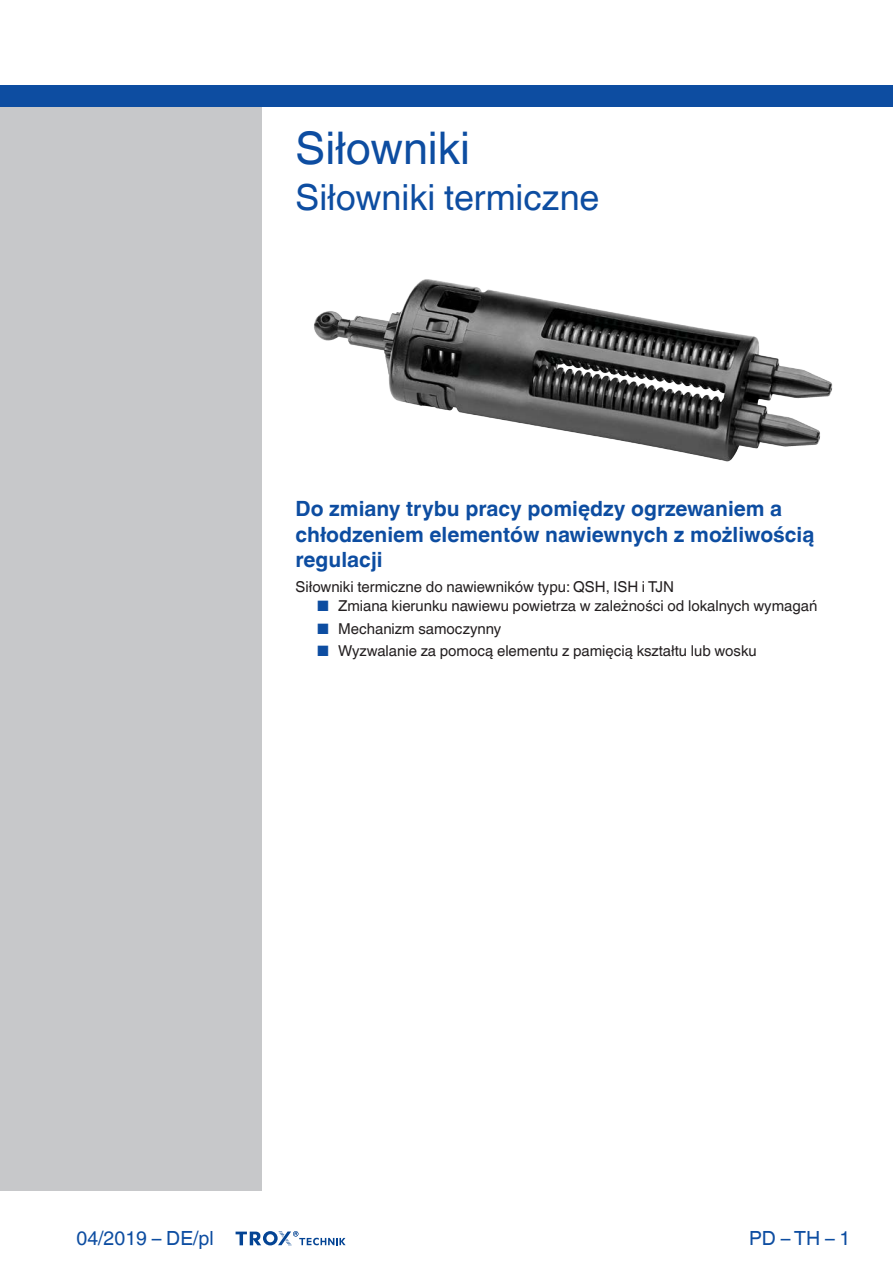
<style>
.page{position:relative;width:893px;height:1263px;background:#fff}
.page>*{position:absolute;margin:0;border:0;box-sizing:border-box;transform-origin:0 0}
.leaflet_head1{font:45px "TROX Helvetica";color:#0d4da1}
.Standard_oben_links{font:36px "TROX Helvetica";color:#0d4da1}
.leaflet_intro_descr{font:700 21px/25.5px "TROX Helvetica";color:#0d4da1}
.country{font:19.5px "TROX Helvetica";color:#0d4da1}
.pagina_li-re{font:19.5px "TROX Helvetica";color:#0d4da1}
.leaflet_intro_descr-2{font:15px "TROX Helvetica";color:#231f20}
.s1{color:#0d4da1}
</style>
<div class="page">
<div style="left:0;top:106px;width:261px;height:1084px;background:#c7c8ca"></div>
<div style="left:0;top:85px;width:893px;height:21px;background:#0d4da1"></div>
<svg style="left:236px;top:1231px;width:110px;height:15px"></svg>
<img style="left:314px;top:279px;width:519px;height:183px">
<p class="leaflet_head1" style="left:296px;top:122px;width:176px">Siłowniki</p>
<p class="Standard_oben_links" style="left:296px;top:176px;width:305px">Siłowniki termiczne</p>
<p class="leaflet_intro_descr" style="left:296px;top:496px;width:520px">Do zmiany trybu pracy pomiędzy ogrzewaniem a chłodzeniem elementów nawiewnych z możliwością regulacji</p>
<p class="leaflet_intro_descr-2" style="left:296px;top:578px;width:380px">Siłowniki termiczne do nawiewników typu: QSH, ISH i TJN</p>
<p class="leaflet_intro_descr-2" style="left:317px;top:597px;width:502px"><span class="s1">■</span> Zmiana kierunku nawiewu powietrza w zależności od lokalnych wymagań</p>
<p class="leaflet_intro_descr-2" style="left:317px;top:620px;width:186px"><span class="s1">■</span> Mechanizm samoczynny</p>
<p class="leaflet_intro_descr-2" style="left:317px;top:642px;width:441px"><span class="s1">■</span> Wyzwalanie za pomocą elementu z pamięcią kształtu lub wosku</p>
<p class="country" style="left:77px;top:1227px;width:139px">04/2019 – DE/pl</p>
<p class="pagina_li-re" style="left:749px;top:1227px;width:103px">PD – TH – 1</p>
</div>
